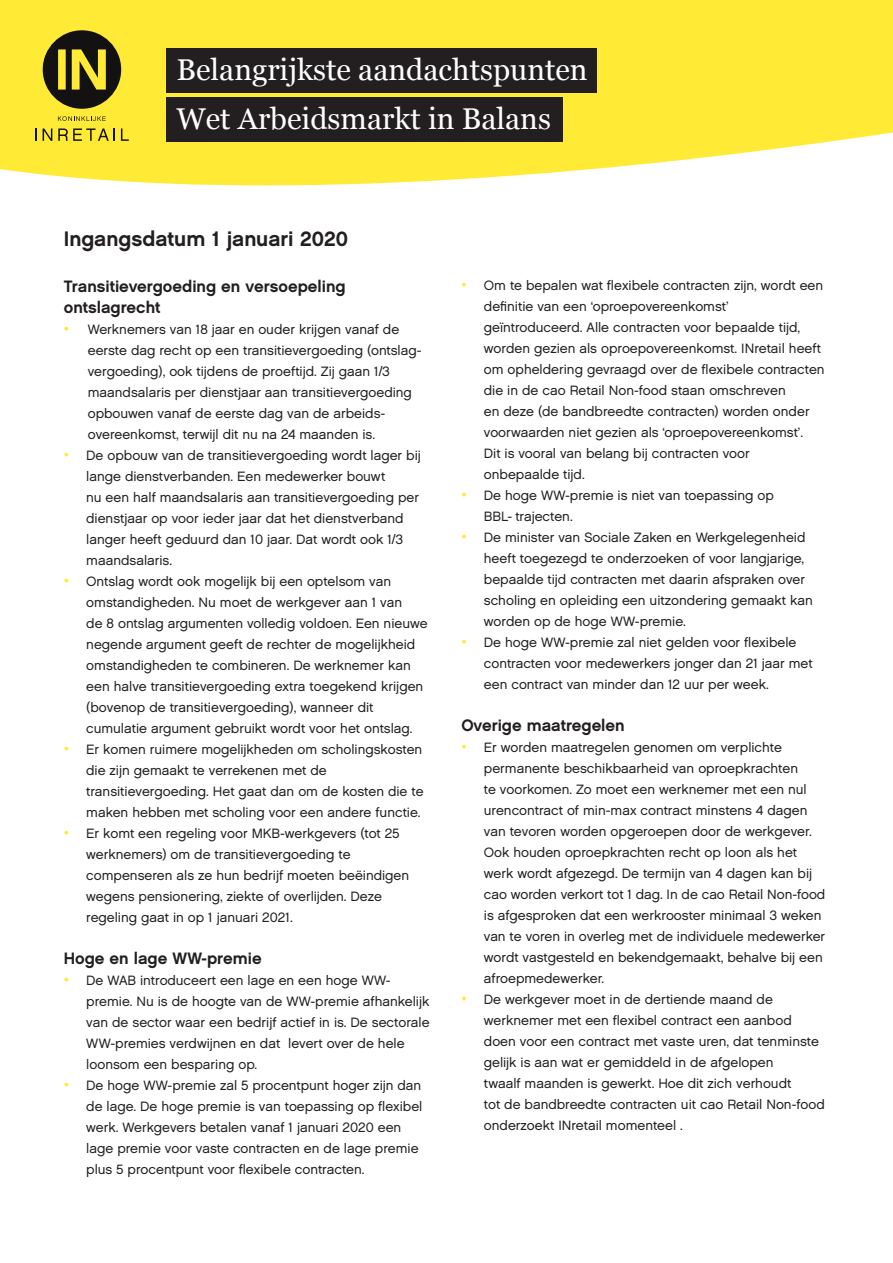
<style>
.page{position:relative;width:893px;height:1263px;background:#fff}
.page>*{position:absolute;margin:0;border:0;box-sizing:border-box;transform-origin:0 0}
.t1{font:30px/49.5px "Georgia";color:#fff}
.t2{font:21px "Chalet New York Nineteen Sixty";color:#231f20}
.t3{font:16.5px/21px "Chalet New York Nineteen Sixty";color:#231f20}
.t4{font:13.5px/21px "Chalet London Nineteen Sixty";color:#231f20}
.s1{font-family:"Arial";font-size:15px;color:#ffea36}
</style>
<div class="page">
<svg style="left:0;top:0;width:893px;height:186px;background:#feeb4c"></svg>
<div style="left:166px;top:49px;width:430px;height:44px;background:#231f20"></div>
<svg style="left:35px;top:128px;width:2px;height:13px"></svg>
<svg style="left:43px;top:128px;width:9px;height:13px"></svg>
<svg style="left:58px;top:128px;width:57px;height:13px"></svg>
<svg style="left:121px;top:128px;width:8px;height:13px"></svg>
<svg style="left:43px;top:30px;width:78px;height:79px;background:#736a20"></svg>
<svg style="left:58px;top:116px;width:48px;height:5px"></svg>
<div style="left:166px;top:97px;width:396px;height:45px;background:#231f20"></div>
<h1 class="t1" style="left:177px;top:43px;width:413px">Belangrijkste aandachtspunten<br>Wet Arbeidsmarkt in Balans</h1>
<h2 class="t2" style="left:64px;top:226px;width:286px">Ingangsdatum 1 januari 2020</h2>
<p class="t3" style="left:64px;top:275px;width:283px">Transitievergoeding en versoepeling ontslagrecht</p>
<p class="t4" style="left:88px;top:319px;width:335px;text-indent:-24px"><span class="s1">•</span> Werknemers van 18 jaar en ouder krijgen vanaf de eerste dag recht op een transitievergoeding (ontslag&shy;vergoeding), ook tijdens de proeftijd. Zij gaan 1/3 maandsalaris per dienstjaar aan transitievergoeding opbouwen vanaf de eerste dag van de arbeids&shy;overeenkomst, terwijl dit nu na 24 maanden is.</p>
<p class="t4" style="left:86px;top:445px;width:336px;text-indent:-22px"><span class="s1">•</span> De opbouw van de transitievergoeding wordt lager bij lange dienstverbanden. Een medewerker bouwt<br>nu een half maandsalaris aan transitievergoeding per dienstjaar op voor ieder jaar dat het dienstverband langer heeft geduurd dan 10 jaar. Dat wordt ook 1/3 maandsalaris.</p>
<p class="t4" style="left:86px;top:571px;width:343px;text-indent:-22px"><span class="s1">•</span> Ontslag wordt ook mogelijk bij een optelsom van omstandigheden. Nu moet de werkgever aan 1 van<br>de 8 ontslag argumenten volledig voldoen. Een nieuwe negende argument geeft de rechter de mogelijkheid omstandigheden te combineren. De werknemer kan een halve transitievergoeding extra toegekend krijgen (bovenop de transitievergoeding), wanneer dit cumulatie argument gebruikt wordt voor het ontslag.</p>
<p class="t4" style="left:86px;top:739px;width:339px;text-indent:-22px"><span class="s1">•</span> Er komen ruimere mogelijkheden om scholingskosten die zijn gemaakt te verrekenen met de transitievergoeding. Het gaat dan om de kosten die te maken hebben met scholing voor een andere functie.</p>
<p class="t4" style="left:86px;top:823px;width:324px;text-indent:-22px"><span class="s1">•</span> Er komt een regeling voor MKB-werkgevers (tot 25 werknemers) om de transitievergoeding te compenseren als ze hun bedrijf moeten beëindigen wegens pensionering, ziekte of overlijden. Deze regeling gaat in op 1 januari 2021.</p>
<p class="t3" style="left:64px;top:947px;width:199px">Hoge en lage WW-premie</p>
<p class="t4" style="left:86px;top:970px;width:345px;text-indent:-22px"><span class="s1">•</span> De WAB introduceert een lage en een hoge WW&shy;premie. Nu is de hoogte van de WW-premie afhankelijk van de sector waar een bedrijf actief in is. De sectorale WW-premies verdwijnen en dat levert over de hele loonsom een besparing op.</p>
<p class="t4" style="left:86px;top:1075px;width:338px;text-indent:-22px"><span class="s1">•</span> De hoge WW-premie zal 5 procentpunt hoger zijn dan de lage. De hoge premie is van toepassing op flexibel werk. Werkgevers betalen vanaf 1 januari 2020 een lage premie voor vaste contracten en de lage premie plus 5 procentpunt voor flexibele contracten.</p>
<p class="t4" style="left:484px;top:274px;width:342px;text-indent:-22px"><span class="s1">•</span> Om te bepalen wat flexibele contracten zijn, wordt een definitie van een ‘oproepovereenkomst’ geïntroduceerd. Alle contracten voor bepaalde tijd, worden gezien als oproepovereenkomst. INretail heeft om opheldering gevraagd over de flexibele contracten die in de cao Retail Non-food staan omschreven<br>en deze (de bandbreedte contracten) worden onder voorwaarden niet gezien als ‘oproepovereenkomst’.<br>Dit is vooral van belang bij contracten voor onbepaalde tijd.</p>
<p class="t4" style="left:484px;top:484px;width:291px;text-indent:-22px"><span class="s1">•</span> De hoge WW-premie is niet van toepassing op<br>BBL- trajecten.</p>
<p class="t4" style="left:484px;top:526px;width:330px;text-indent:-22px"><span class="s1">•</span> De minister van Sociale Zaken en Werkgelegenheid heeft toegezegd te onderzoeken of voor langjarige, bepaalde tijd contracten met daarin afspraken over scholing en opleiding een uitzondering gemaakt kan worden op de hoge WW-premie.</p>
<p class="t4" style="left:484px;top:631px;width:330px;text-indent:-22px"><span class="s1">•</span> De hoge WW-premie zal niet gelden voor flexibele contracten voor medewerkers jonger dan 21 jaar met een contract van minder dan 12 uur per week.</p>
<p class="t3" style="left:461px;top:714px;width:165px">Overige maatregelen</p>
<p class="t4" style="left:484px;top:736px;width:343px;text-indent:-22px"><span class="s1">•</span> Er worden maatregelen genomen om verplichte permanente beschikbaarheid van oproepkrachten<br>te voorkomen. Zo moet een werknemer met een nul urencontract of min-max contract minstens 4 dagen van tevoren worden opgeroepen door de werkgever.<br>Ook houden oproepkrachten recht op loon als het werk wordt afgezegd. De termijn van 4 dagen kan bij cao worden verkort tot 1 dag. In de cao Retail Non-food is afgesproken dat een werkrooster minimaal 3 weken van te voren in overleg met de individuele medewerker wordt vastgesteld en bekendgemaakt, behalve bij een afroepmedewerker.</p>
<p class="t4" style="left:484px;top:988px;width:343px;text-indent:-22px"><span class="s1">•</span> De werkgever moet in de dertiende maand de werknemer met een flexibel contract een aanbod doen voor een contract met vaste uren, dat tenminste gelijk is aan wat er gemiddeld in de afgelopen<br>twaalf maanden is gewerkt. Hoe dit zich verhoudt<br>tot de bandbreedte contracten uit cao Retail Non-food onderzoekt INretail momenteel .</p>
</div>
